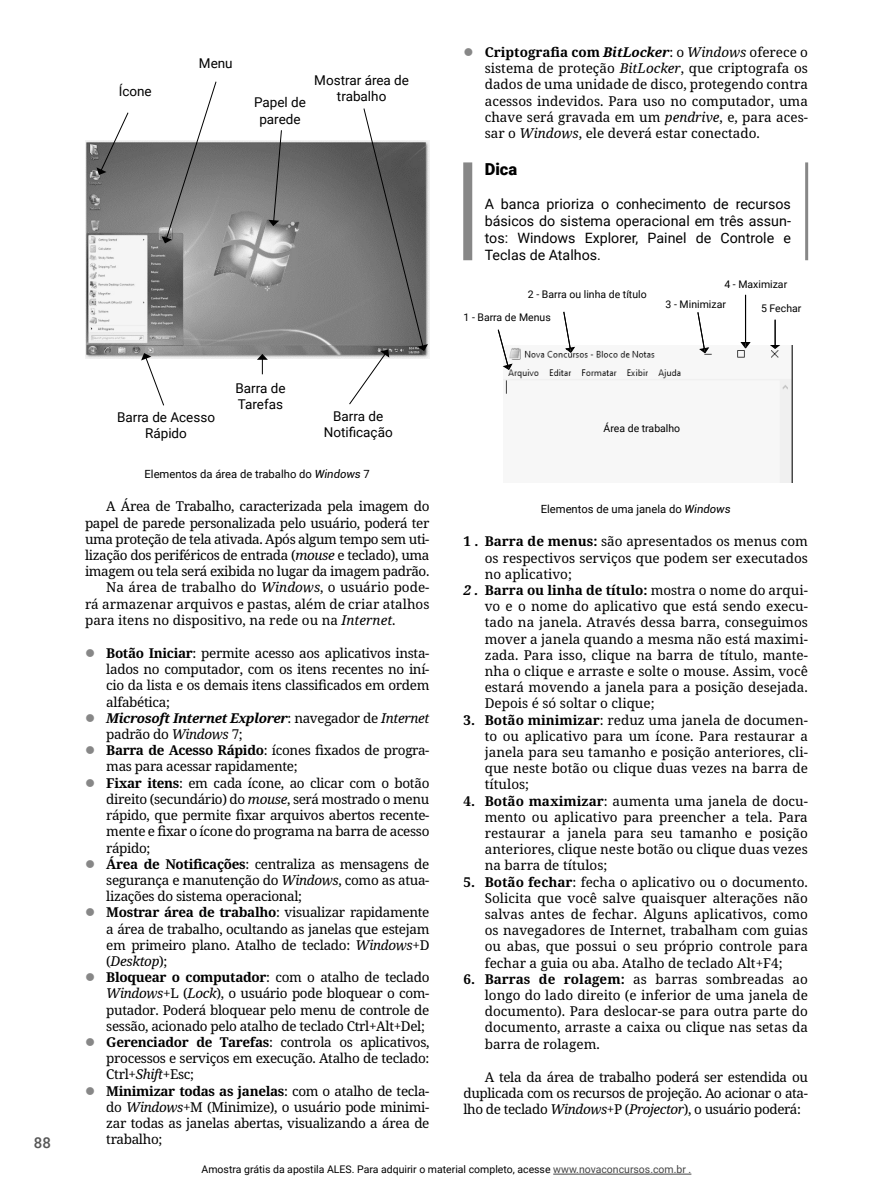
<style>
.page{position:relative;width:893px;height:1191px;background:#fff}
.page>*{position:absolute;margin:0;border:0;box-sizing:border-box;transform-origin:0 0}
.Título{font:900 16.5px "Roboto";color:#000}
.t1{font:500 15px "Roboto";color:#575757}
.Texto{font:14.25px/17.1px "Roboto";color:#000;text-align:justify}
.Lista_a{font:13.5px/16.2px "Noto Serif";letter-spacing:-.025em;color:#000;text-align:justify}
.Parágrafos{font:13.5px/16.2px "Noto Serif";letter-spacing:-.03em;color:#000;text-align:justify}
.Parágrafos-2{font:13.5px/16.2px "Roboto";color:#000;text-align:center}
.t2{font:italic 700 13.5px/16.2px "Noto Serif";letter-spacing:-.025em;color:#000}
.Fonte_Tabelas_Imagens{font:11.25px "Roboto";color:#000}
.t3{font:10.5px "Roboto";color:#000}
.s1{font-style:italic}
.s2{font-weight:700}
.s3{font-weight:400;font-style:normal}
.s4{font-weight:400}
.s5{font-weight:700;font-style:italic}
.s6{color:#454545}
</style>
<div class="page">
<hr style="left:553px;top:1173px;width:138px;height:1px;background:#454545">
<img style="left:85px;top:140px;width:344px;height:219px">
<svg style="left:97px;top:112px;width:32px;height:63px"></svg>
<svg style="left:162px;top:81px;width:55px;height:162px"></svg>
<svg style="left:268px;top:130px;width:14px;height:96px"></svg>
<svg style="left:141px;top:353px;width:24px;height:53px"></svg>
<svg style="left:257px;top:354px;width:11px;height:20px"></svg>
<svg style="left:348px;top:108px;width:80px;height:297px"></svg>
<div style="left:463px;top:162px;width:9px;height:98px;background:#878787"></div>
<hr style="left:805px;top:162px;width:3px;height:98px;background:#878787">
<img style="left:503px;top:346px;width:289px;height:136px">
<svg style="left:497px;top:329px;width:16px;height:41px"></svg>
<svg style="left:563px;top:311px;width:13px;height:42px"></svg>
<svg style="left:697px;top:312px;width:13px;height:42px"></svg>
<svg style="left:740px;top:294px;width:11px;height:55px"></svg>
<svg style="left:769px;top:319px;width:12px;height:30px"></svg>
<p class="t1" style="left:34px;top:1132px;width:19px">88</p>
<p class="Parágrafos-2" style="left:119px;top:82px;width:35px">Ícone</p>
<p class="Parágrafos-2" style="left:199px;top:54px;width:35px">Menu</p>
<p class="Parágrafos-2" style="left:254px;top:94px;width:53px">Papel de parede</p>
<p class="Parágrafos-2" style="left:314px;top:71px;width:96px">Mostrar área de trabalho</p>
<p class="Parágrafos-2" style="left:235px;top:380px;width:52px;text-align:left">Barra de<br>Tarefas</p>
<p class="Parágrafos-2" style="left:117px;top:408px;width:100px">Barra de Acesso<br>Rápido</p>
<p class="Parágrafos-2" style="left:324px;top:408px;width:70px">Barra de<br>Notificação</p>
<p class="Fonte_Tabelas_Imagens" style="left:145px;top:466px;width:227px">Elementos da área de trabalho do <span class="s1">Windows</span> 7</p>
<p class="Parágrafos" style="left:85px;top:499px;width:346px;text-indent:21px">A Área de Trabalho, caracterizada pela imagem do papel de parede personalizada pelo usuário, poderá ter uma proteção de tela ativada. Após algum tempo sem uti&shy;lização dos periféricos de entrada (<span class="s1">mouse</span> e teclado), uma imagem ou tela será exibida no lugar da imagem padrão.</p>
<p class="Parágrafos" style="left:85px;top:580px;width:346px;text-indent:21px">Na área de trabalho do <span class="s1">Windows</span>, o usuário pode&shy;rá armazenar arquivos e pastas, além de criar atalhos para itens no dispositivo, na rede ou na <span class="s1">Internet</span>.</p>
<p class="Lista_a" style="left:106px;top:645px;width:325px"><span class="s2">Botão Iniciar</span>: permite acesso aos aplicativos insta&shy;lados no computador, com os itens recentes no iní&shy;cio da lista e os demais itens classificados em ordem alfabética;</p>
<p class="t2" style="left:106px;top:710px;width:325px">Microsoft Internet Explorer<span class="s3">: navegador de</span> <span class="s4">Internet </span><span class="s3">padrão do</span> <span class="s4">Windows</span> <span class="s3">7;</span></p>
<p class="Lista_a" style="left:106px;top:742px;width:325px"><span class="s2">Barra de Acesso Rápido</span>: ícones fixados de progra&shy;mas para acessar rapidamente;</p>
<p class="Lista_a" style="left:106px;top:775px;width:325px"><span class="s2">Fixar itens</span>: em cada ícone, ao clicar com o botão direito (secundário) do <span class="s1">mouse</span>, será mostrado o menu rápido, que permite fixar arquivos abertos recente&shy;mente e fixar o ícone do programa na barra de acesso rápido;</p>
<p class="Lista_a" style="left:106px;top:856px;width:325px"><span class="s2">Área de Notificações</span>: centraliza as mensagens de segurança e manutenção do <span class="s1">Windows</span>, como as atua&shy;lizações do sistema operacional;</p>
<p class="Lista_a" style="left:106px;top:904px;width:325px"><span class="s2">Mostrar área de trabalho</span>: visualizar rapidamente a área de trabalho, ocultando as janelas que estejam em primeiro plano. Atalho de teclado: <span class="s1">Windows</span>+D (<span class="s1">Desktop</span>);</p>
<p class="Lista_a" style="left:106px;top:969px;width:325px"><span class="s2">Bloquear o computador</span>: com o atalho de teclado <span class="s1">Windows</span>+L (<span class="s1">Lock</span>), o usuário pode bloquear o com&shy;putador. Poderá bloquear pelo menu de controle de sessão, acionado pelo atalho de teclado Ctrl+Alt+Del;</p>
<p class="Lista_a" style="left:106px;top:1034px;width:325px"><span class="s2">Gerenciador de Tarefas</span>: controla os aplicativos, processos e serviços em execução. Atalho de teclado:<br>Ctrl+<span class="s1">Shift</span>+Esc;</p>
<p class="Lista_a" style="left:106px;top:1083px;width:325px"><span class="s2">Minimizar todas as janelas</span>: com o atalho de tecla&shy;do <span class="s1">Windows</span>+M (Minimize), o usuário pode minimi&shy;zar todas as janelas abertas, visualizando a área de trabalho;</p>
<p class="Lista_a" style="left:485px;top:44px;width:325px"><span class="s2">Criptografia com</span> <span class="s5">BitLocker</span>: o <span class="s1">Windows</span> oferece o sistema de proteção <span class="s1">BitLocker</span>, que criptografa os dados de uma unidade de disco, protegendo contra acessos indevidos. Para uso no computador, uma chave será gravada em um <span class="s1">pendrive</span>, e, para aces&shy;sar o <span class="s1">Windows</span>, ele deverá estar conectado.</p>
<p class="Título" style="left:485px;top:157px;width:34px">Dica</p>
<p class="Texto" style="left:485px;top:195px;width:308px">A banca prioriza o conhecimento de recursos básicos do sistema operacional em três assun&shy;tos: Windows Explorer, Painel de Controle e Teclas de Atalhos.</p>
<p class="t3" style="left:528px;top:287px;width:120px">2 - Barra ou linha de título</p>
<p class="t3" style="left:463px;top:310px;width:89px">1 - Barra de Menus</p>
<p class="t3" style="left:724px;top:277px;width:64px">4 - Maximizar</p>
<p class="t3" style="left:761px;top:301px;width:42px">5 Fechar</p>
<p class="t3" style="left:666px;top:297px;width:62px">3 - Minimizar</p>
<p class="t3" style="left:604px;top:420px;width:78px">Área de trabalho</p>
<p class="Fonte_Tabelas_Imagens" style="left:541px;top:501px;width:191px">Elementos de uma janela do <span class="s1">Windows</span></p>
<p class="Lista_a" style="left:485px;top:534px;width:325px;text-indent:-21px"><span class="s2">1 . Barra de menus:</span> são apresentados os menus com os respectivos serviços que podem ser executados no aplicativo;</p>
<p class="Lista_a" style="left:485px;top:582px;width:325px;text-indent:-21px"><span class="s5">2 .</span> <span class="s2">Barra ou linha de título:</span> mostra o nome do arqui&shy;vo e o nome do aplicativo que está sendo execu&shy;tado na janela. Através dessa barra, conseguimos mover a janela quando a mesma não está maximi&shy;zada. Para isso, clique na barra de título, mante&shy;nha o clique e arraste e solte o mouse. Assim, você estará movendo a janela para a posição desejada.<br>Depois é só soltar o clique;</p>
<p class="Lista_a" style="left:485px;top:712px;width:325px;text-indent:-21px"><span class="s2">3. Botão minimizar</span>: reduz uma janela de documen&shy;to ou aplicativo para um ícone. Para restaurar a janela para seu tamanho e posição anteriores, cli&shy;que neste botão ou clique duas vezes na barra de títulos;</p>
<p class="Lista_a" style="left:485px;top:793px;width:325px;text-indent:-21px"><span class="s2">4. Botão maximizar</span>: aumenta uma janela de docu&shy;mento ou aplicativo para preencher a tela. Para restaurar a janela para seu tamanho e posição anteriores, clique neste botão ou clique duas vezes na barra de títulos;</p>
<p class="Lista_a" style="left:485px;top:874px;width:325px;text-indent:-21px"><span class="s2">5. Botão fechar</span>: fecha o aplicativo ou o documento.<br>Solicita que você salve quaisquer alterações não salvas antes de fechar. Alguns aplicativos, como os navegadores de Internet, trabalham com guias ou abas, que possui o seu próprio controle para fechar a guia ou aba. Atalho de teclado Alt+F4;</p>
<p class="Lista_a" style="left:485px;top:971px;width:325px;text-indent:-21px"><span class="s2">6. Barras de rolagem:</span> as barras sombreadas ao longo do lado direito (e inferior de uma janela de documento). Para deslocar-se para outra parte do documento, arraste a caixa ou clique nas setas da barra de rolagem.</p>
<p class="Parágrafos" style="left:463px;top:1069px;width:346px;text-indent:21px">A tela da área de trabalho poderá ser estendida ou duplicada com os recursos de projeção. Ao acionar o ata&shy;lho de teclado <span class="s1">Windows</span>+P (<span class="s1">Projector</span>), o usuário poderá:</p>
<p class="t3" style="left:202px;top:1162px;width:491px">Amostra grátis da apostila ALES. Para adquirir o material completo, acesse <span class="s6">www.novaconcursos.com.br .</span></p>
</div>
